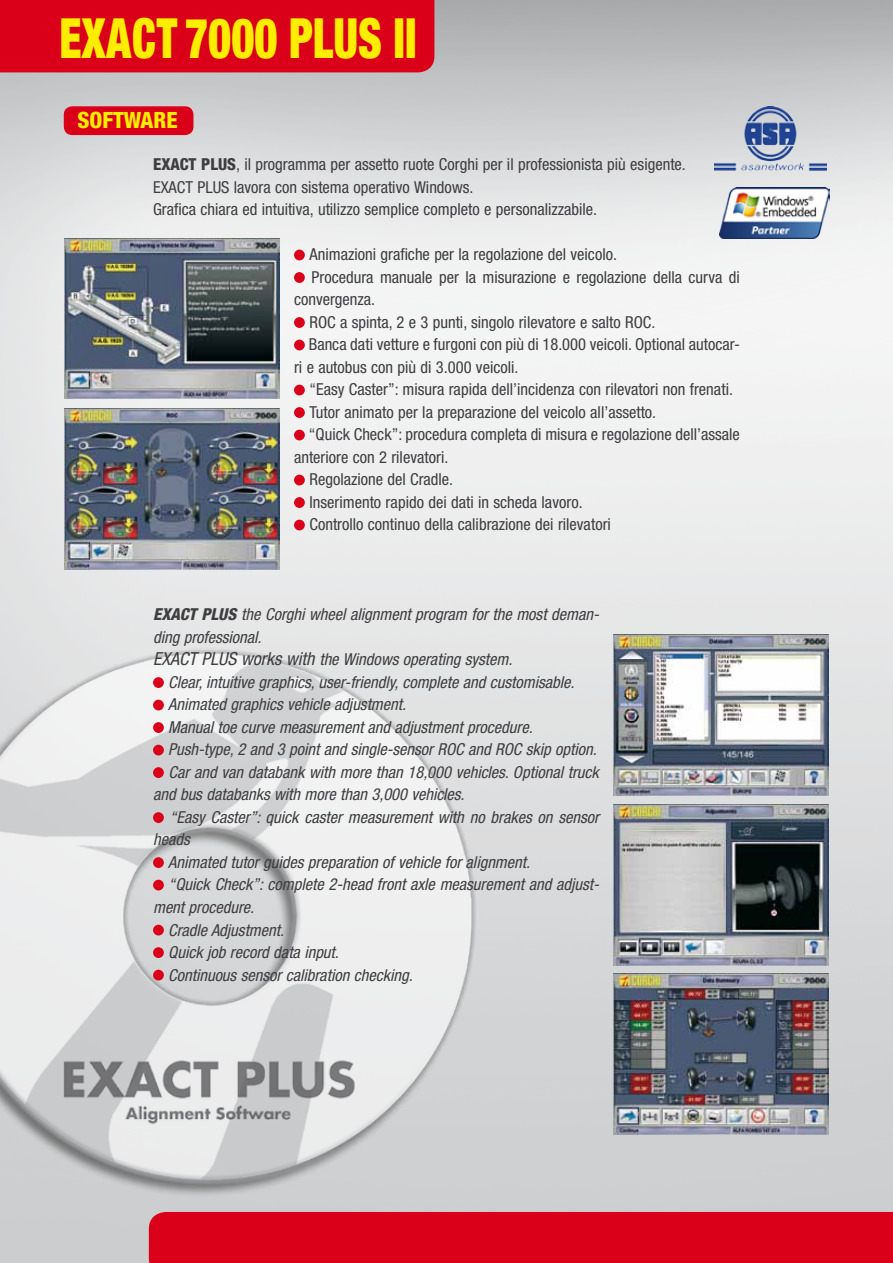
<style>
.page{position:relative;width:893px;height:1263px;background:#fff}
.page>*{position:absolute;margin:0;border:0;box-sizing:border-box;transform-origin:0 0}
.t1{font:900 condensed 55.5px "Helvetica Neue LT Std";color:#ffed00;scale:.8 1}
.t2{font:800 condensed 22.5px "Helvetica Neue LT Std";color:#ffed00}
.t3{font:condensed 16.5px/22.5px "Helvetica Neue LT Std";color:#3e3d40}
.t4{font:italic condensed 16.5px/22.5px "Helvetica Neue LT Std";color:#3e3d40}
.t5{font:800 condensed 16.5px "Helvetica Neue LT Std";color:#3e3d40}
.t6{font:italic 800 condensed 16.5px "Helvetica Neue LT Std";color:#3e3d40}
.s1{font-size:18px}
</style>
<div class="page">
<img style="left:0;top:0;width:893px;height:1263px">
<div style="left:149px;top:1212px;width:744px;height:51px;background:#da001a"></div>
<div style="left:0;top:0;width:434px;height:72px;background:#da001a"></div>
<img style="left:0;top:633px;width:506px;height:579px">
<div style="left:64px;top:106px;width:129px;height:29px;background:#da001a;border-radius:9px"></div>
<div style="left:294px;top:250px;width:11px;height:10px;background:#da001a;border-radius:50%"></div>
<div style="left:294px;top:272px;width:11px;height:11px;background:#da001a;border-radius:50%"></div>
<div style="left:294px;top:317px;width:11px;height:11px;background:#da001a;border-radius:50%"></div>
<div style="left:294px;top:340px;width:11px;height:10px;background:#da001a;border-radius:50%"></div>
<div style="left:294px;top:385px;width:11px;height:10px;background:#da001a;border-radius:50%"></div>
<div style="left:294px;top:407px;width:11px;height:11px;background:#da001a;border-radius:50%"></div>
<div style="left:294px;top:430px;width:11px;height:10px;background:#da001a;border-radius:50%"></div>
<div style="left:294px;top:475px;width:11px;height:10px;background:#da001a;border-radius:50%"></div>
<div style="left:294px;top:497px;width:11px;height:11px;background:#da001a;border-radius:50%"></div>
<div style="left:294px;top:520px;width:11px;height:10px;background:#da001a;border-radius:50%"></div>
<div style="left:153px;top:677px;width:11px;height:11px;background:#da001a;border-radius:50%"></div>
<div style="left:153px;top:700px;width:11px;height:10px;background:#da001a;border-radius:50%"></div>
<div style="left:153px;top:722px;width:11px;height:11px;background:#da001a;border-radius:50%"></div>
<div style="left:153px;top:745px;width:11px;height:10px;background:#da001a;border-radius:50%"></div>
<div style="left:153px;top:767px;width:11px;height:11px;background:#da001a;border-radius:50%"></div>
<div style="left:153px;top:812px;width:11px;height:11px;background:#da001a;border-radius:50%"></div>
<div style="left:153px;top:857px;width:11px;height:11px;background:#da001a;border-radius:50%"></div>
<div style="left:153px;top:880px;width:11px;height:10px;background:#da001a;border-radius:50%"></div>
<div style="left:153px;top:925px;width:11px;height:10px;background:#da001a;border-radius:50%"></div>
<div style="left:153px;top:947px;width:11px;height:11px;background:#da001a;border-radius:50%"></div>
<div style="left:153px;top:970px;width:11px;height:10px;background:#da001a;border-radius:50%"></div>
<img style="left:715px;top:106px;width:111px;height:65px">
<img style="left:720px;top:187px;width:109px;height:51px">
<img style="left:65px;top:409px;width:214px;height:160px">
<img style="left:65px;top:238px;width:214px;height:161px">
<img style="left:614px;top:804px;width:214px;height:161px">
<img style="left:614px;top:974px;width:214px;height:161px">
<img style="left:614px;top:635px;width:214px;height:161px">
<h1 class="t1" style="left:60px;top:5px;width:448px">EXACT 7000 PLUS II</h1>
<h2 class="t2" style="left:77px;top:107px;width:13px">SOFT</h2>
<h2 class="t2" style="left:124px;top:107px;width:30px">WARE</h2>
<p class="t3" style="left:153px;top:153px;width:534px;text-indent:83px">, il programma per assetto ruote Corghi per il professionista più esigente.<br>EXACT PLUS lavora con sistema operativo Windows.<br>Grafica chiara ed intuitiva, utilizzo semplice completo e personalizzabile.</p>
<p class="t3" style="left:309px;top:243px;width:309px">Animazioni grafiche per la regolazione del veicolo.</p>
<p class="t3" style="left:312px;top:266px;width:430px">Procedura manuale per la misurazione e regolazione della curva di</p>
<p class="t3" style="left:294px;top:288px;width:83px">convergenza.</p>
<p class="t3" style="left:309px;top:311px;width:347px">ROC a spinta, 2 e 3 punti, singolo rilevatore e salto ROC.</p>
<p class="t3" style="left:309px;top:333px;width:433px">Banca dati vetture e furgoni con più di 18.000 veicoli. Optional autocar-</p>
<p class="t3" style="left:294px;top:356px;width:226px">ri e autobus con più di 3.000 veicoli.</p>
<p class="t3" style="left:309px;top:378px;width:425px">“Easy Caster”: misura rapida dell’incidenza con rilevatori non frenati.</p>
<p class="t3" style="left:309px;top:401px;width:348px">Tutor animato per la preparazione del veicolo all’assetto.</p>
<p class="t3" style="left:309px;top:423px;width:433px">“Quick Check”: procedura completa di misura e regolazione dell’assale</p>
<p class="t3" style="left:294px;top:446px;width:156px">anteriore con 2 rilevatori.</p>
<p class="t3" style="left:309px;top:468px;width:145px">Regolazione del Cradle.</p>
<p class="t3" style="left:309px;top:491px;width:275px">Inserimento rapido dei dati in scheda lavoro.</p>
<p class="t3" style="left:309px;top:513px;width:303px">Controllo continuo della calibrazione dei rilevatori</p>
<p class="t5" style="left:153px;top:154px;width:58px">EXACT PLUS</p>
<p class="t4" style="left:153px;top:604px;width:448px;text-indent:88px">the Corghi wheel alignment program for the most deman&shy;ding professional.<br><span class="s1">EXACT PLUS works with</span> the Windows operating system.</p>
<p class="t4" style="left:168px;top:671px;width:408px">Clear, intuitive graphics, user-friendly, complete and customisable.</p>
<p class="t4" style="left:168px;top:694px;width:239px">Animated graphics vehicle adjustment.</p>
<p class="t4" style="left:168px;top:716px;width:366px">Manual toe curve measurement and adjustment procedure.</p>
<p class="t4" style="left:168px;top:739px;width:430px">Push-type, 2 and 3 point and single-sensor ROC and ROC skip option.</p>
<p class="t4" style="left:169px;top:761px;width:432px">Car and van databank with more than 18,000 vehicles. Optional truck</p>
<p class="t4" style="left:153px;top:784px;width:313px">and bus databanks with more than 3,000 vehicles.</p>
<p class="t4" style="left:170px;top:806px;width:431px">“Easy Caster”: quick caster measurement with no brakes on sensor</p>
<p class="t4" style="left:153px;top:829px;width:38px">heads</p>
<p class="t4" style="left:168px;top:851px;width:363px">Animated tutor guides preparation of vehicle for alignment.</p>
<p class="t4" style="left:169px;top:874px;width:432px">“Quick Check”: complete 2-head front axle measurement and adjust-</p>
<p class="t4" style="left:153px;top:896px;width:103px">ment procedure.</p>
<p class="t4" style="left:168px;top:919px;width:117px">Cradle Adjustment.</p>
<p class="t4" style="left:168px;top:941px;width:172px">Quick job record data input.</p>
<p class="t4" style="left:168px;top:964px;width:246px">Continuous sensor calibration checking.</p>
<p class="t6" style="left:153px;top:604px;width:28px">EXACT</p>
<p class="t6" style="left:201px;top:604px;width:10px">PLUS</p>
</div>
